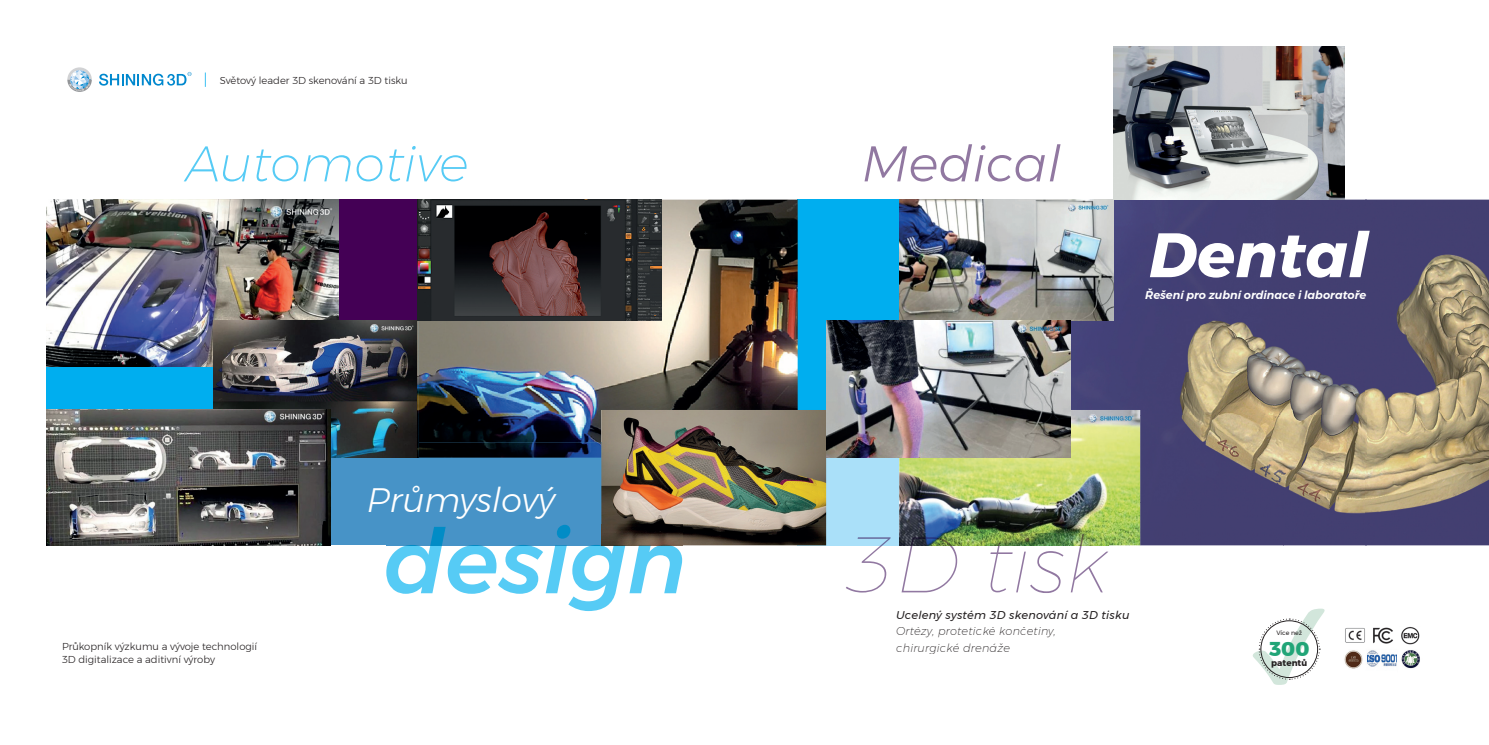
<style>
.page{position:relative;width:1489px;height:745px;background:#fff}
.page>*{position:absolute;margin:0;border:0;box-sizing:border-box;transform-origin:0 0}
.t1{font:italic 500 89.38px "Montserrat";color:#56cbf5}
.t2{font:italic 100 78.75px "Montserrat";color:#9178a1}
.t3{font:italic 700 62.5px "Montserrat";color:#fff}
.t4{font:italic 200 50px "Montserrat";color:#56cbf5}
.t5{font:italic 300 50px "Montserrat";color:#9178a1}
.t6{font:italic 300 33.75px "Montserrat";color:#fff}
.t7{font:800 20px "Montserrat";color:#21a577}
.t8{font:italic 200 11.25px/16.2px "Montserrat";letter-spacing:.02em;color:#231f20}
.t9{font:italic 600 11.25px "Montserrat";color:#fff}
.t10{font:italic 11.25px "Montserrat";letter-spacing:.02em;color:#231f20}
.t11{font:300 10px/13.8px "Montserrat";color:#231f20}
.t12{font:700 8.75px "Montserrat";color:#231f20}
.t13{font:6.25px "Montserrat";letter-spacing:-.005em;color:#231f20}
.s1{font-size:15px;color:#00aeef}
.s2{color:#6b6fa0}
</style>
<div class="page">
<div style="left:291px;top:442px;width:331px;height:103px;background:#4793c7"></div>
<div style="left:46px;top:340px;width:211px;height:95px;background:#00aeef"></div>
<div style="left:311px;top:199px;width:134px;height:167px;background:#405"></div>
<div style="left:797px;top:199px;width:102px;height:223px;background:#00aeef"></div>
<div style="left:797px;top:432px;width:102px;height:113px;background:#aae0f9"></div>
<img style="left:1070px;top:199px;width:418px;height:173px">
<img style="left:1070px;top:372px;width:295px;height:43px">
<img style="left:1365px;top:372px;width:123px;height:173px">
<img style="left:1140px;top:415px;width:225px;height:130px">
<img style="left:1344px;top:627px;width:76px;height:42px">
<img style="left:46px;top:199px;width:292px;height:167px">
<img style="left:213px;top:321px;width:205px;height:136px">
<img style="left:418px;top:199px;width:379px;height:243px">
<img style="left:417px;top:442px;width:184px;height:15px">
<img style="left:418px;top:321px;width:27px;height:45px">
<img style="left:417px;top:199px;width:244px;height:122px">
<img style="left:601px;top:409px;width:225px;height:136px">
<img style="left:899px;top:409px;width:241px;height:136px">
<img style="left:899px;top:199px;width:214px;height:121px">
<img style="left:1113px;top:46px;width:231px;height:153px">
<img style="left:826px;top:320px;width:244px;height:137px">
<img style="left:46px;top:409px;width:284px;height:136px">
<img style="left:899px;top:533px;width:209px;height:12px">
<img style="left:910px;top:533px;width:174px;height:12px">
<img style="left:601px;top:524px;width:81px;height:21px">
<img style="left:601px;top:544px;width:70px;height:1px">
<svg style="left:67px;top:67px;width:25px;height:25px"></svg>
<svg style="left:99px;top:72px;width:93px;height:14px"></svg>
<svg style="left:1258px;top:618px;width:63px;height:62px"></svg>
<p class="t11" style="left:204px;top:73px;width:205px"><span class="s1">|</span> Světový leader 3D skenování a 3D tisku</p>
<h3 class="t4" style="left:186px;top:133px;width:284px">Automotive</h3>
<h3 class="t5" style="left:861px;top:133px;width:201px">Medical</h3>
<h3 class="t3" style="left:1148px;top:216px;width:221px">Dental</h3>
<p class="t9" style="left:1145px;top:288px;width:222px">Řešení pro zubní ordinace i laboratoře</p>
<p class="t11" style="left:62px;top:638px;width:196px">Průkopník výzkumu a vývoje technologií<br>3D digitalizace a aditivní výroby</p>
<h3 class="t6" style="left:367px;top:478px;width:189px">Průmyslový</h3>
<h1 class="t1" style="left:383px;top:506px;width:304px">design</h1>
<h2 class="t2" style="left:842px;top:515px;width:267px"><span class="s2">3</span>D tisk</h2>
<p class="t10" style="left:896px;top:608px;width:235px">Ucelený systém 3D skenování a 3D tisku</p>
<p class="t8" style="left:896px;top:623px;width:161px">Ortézy, protetické končetiny, chirurgické drenáže</p>
<p class="t13" style="left:1276px;top:629px;width:27px">Více než</p>
<h3 class="t7" style="left:1268px;top:635px;width:42px">300</h3>
<p class="t12" style="left:1271px;top:656px;width:37px">patentů</p>
</div>
